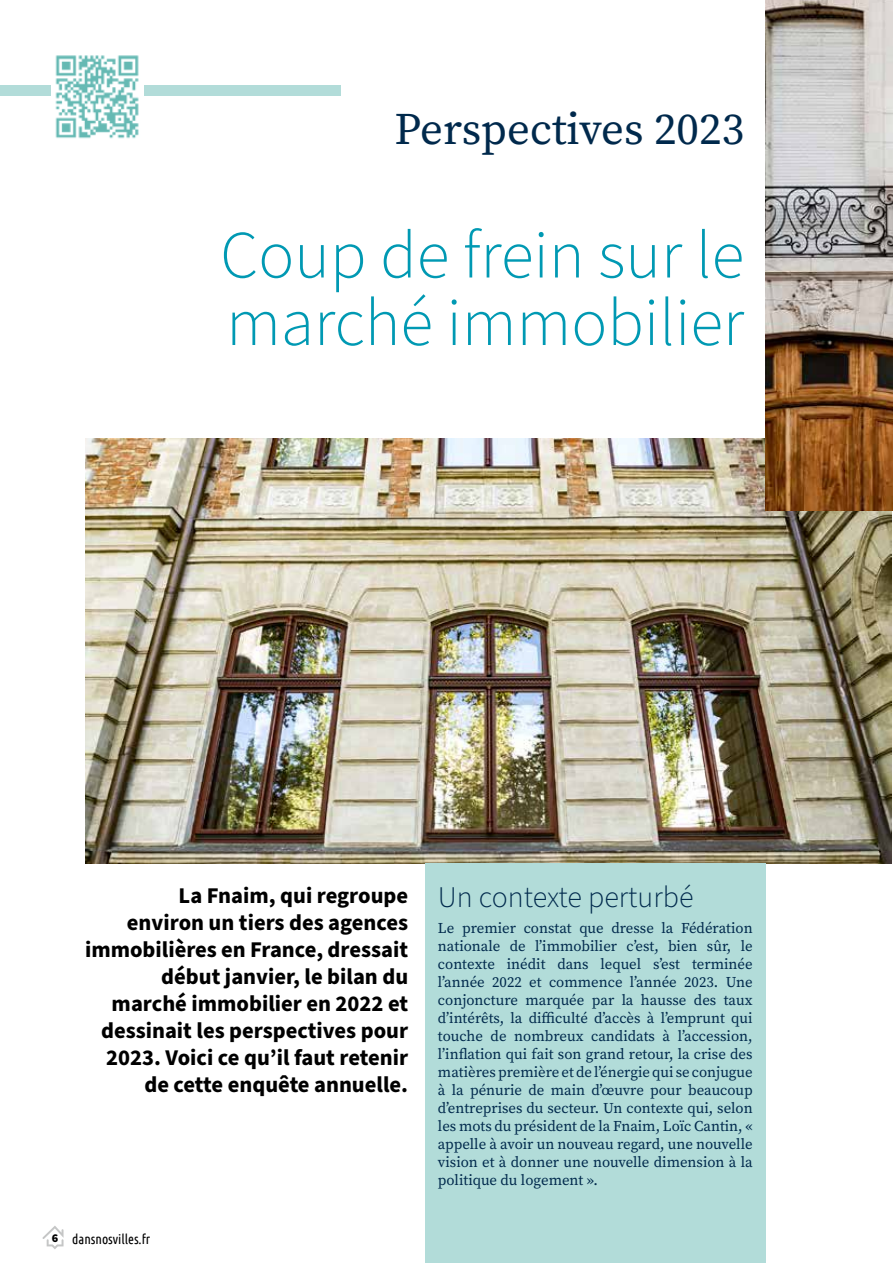
<style>
.page{position:relative;width:893px;height:1263px;background:#fff}
.page>*{position:absolute;margin:0;border:0;box-sizing:border-box;transform-origin:0 0}
.t1{font:300 67.5px/67.5px "Source Sans Pro";color:#0099b3}
.t2{font:45px "Source Serif Variable";color:#00294c}
.t3{font:300 30px "Source Sans Pro";color:#00294c}
.t4{font:700 22.5px/27px "Source Sans Pro";color:#000;text-align:right}
.t5{font:15px/18px "Source Serif Variable";color:#00294c;text-align:justify}
.t6{font:13.5px "Ubuntu Condensed";color:#000}
.s1{font-family:"Source Sans Pro";font-weight:900;font-size:12px}
</style>
<div class="page">
<svg style="left:42px;top:1226px;width:22px;height:23px"></svg>
<img style="left:85px;top:438px;width:807px;height:425px">
<div style="left:425px;top:863px;width:340px;height:400px;background:#b2dcd9"></div>
<img style="left:765px;top:0;width:128px;height:510px">
<div style="left:0;top:86px;width:340px;height:10px;background:#b2dcd9"></div>
<img style="left:51px;top:55px;width:93px;height:84px">
<h2 class="t2" style="left:395px;top:99px;width:351px">Perspectives 2023</h2>
<h1 class="t1" style="left:220px;top:223px;width:525px">Coup de frein sur le marché immobilier</h1>
<h3 class="t4" style="left:85px;top:883px;width:325px">La Fnaim, qui regroupe<br>environ un tiers des agences immobilières en France, dressait début janvier, le bilan du marché immobilier en 2022 et dessinait les perspectives pour<br>2023. Voici ce qu’il faut retenir de cette enquête annuelle.</h3>
<h3 class="t3" style="left:438px;top:877px;width:257px">Un contexte perturbé</h3>
<p class="t5" style="left:438px;top:919px;width:316px">Le premier constat que dresse la Fédération nationale de l’immobilier c’est, bien sûr, le contexte inédit dans lequel s’est terminée l’année 2022 et commence l’année 2023. Une conjoncture marquée par la hausse des taux d’intérêts, la difficulté d’accès à l’emprunt qui touche de nombreux candidats à l’accession, l’inflation qui fait son grand retour, la crise des matières première et de l’énergie qui se conjugue à la pénurie de main d’œuvre pour beaucoup d’entreprises du secteur. Un contexte qui, selon les mots du président de la Fnaim, Loïc Cantin, « appelle à avoir un nouveau regard, une nouvelle vision et à donner une nouvelle dimension à la politique du logement ».</p>
<p class="t6" style="left:52px;top:1231px;width:100px"><span class="s1">6</span> dansnosvilles.fr</p>
</div>
